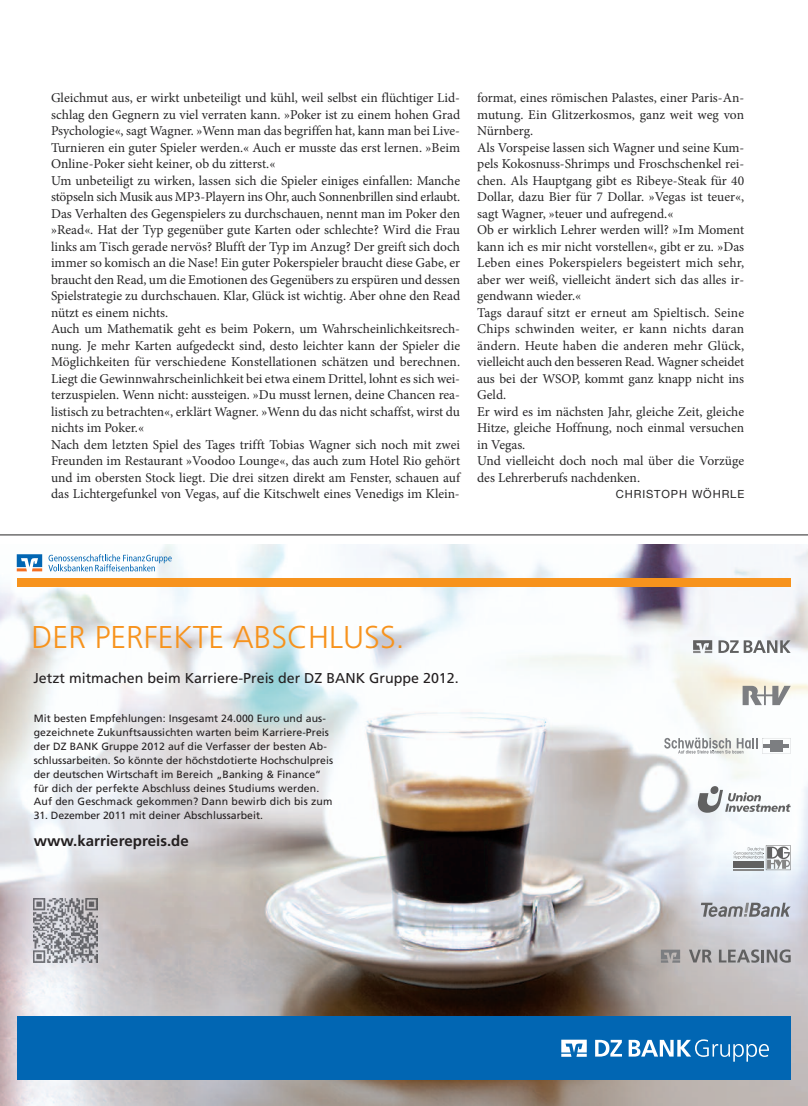
<style>
.page{position:relative;width:808px;height:1106px;background:#fff}
.page>*{position:absolute;margin:0;border:0;box-sizing:border-box;transform-origin:0 0}
.t1{font:300 31.5px "Frutiger LT";color:#f7931d}
.t2{font:700 15px "Frutiger LT";letter-spacing:.005em;color:#231f20}
.t3{font:14.25px "Frutiger LT";color:#231f20}
.t4{font:13.5px/16.5px "Minion Pro";color:#272627}
.t5{font:11.25px "Helvetica Neue LT Pro";letter-spacing:.075em;color:#272627}
.t6{font:10.5px/13.8px "Frutiger LT";letter-spacing:.005em;color:#231f20}
</style>
<div class="page">
<hr style="left:0;top:534px;width:808px;height:1px;background:#272627">
<img style="left:0;top:544px;width:808px;height:562px">
<div style="left:17px;top:578px;width:774px;height:8px;background:#f7931d"></div>
<div style="left:17px;top:1016px;width:774px;height:64px;background:#0166b3"></div>
<svg style="left:595px;top:1039px;width:27px;height:17px"></svg>
<svg style="left:629px;top:1039px;width:140px;height:22px"></svg>
<svg style="left:561px;top:1039px;width:26px;height:17px"></svg>
<svg style="left:48px;top:554px;width:124px;height:17px"></svg>
<svg style="left:17px;top:554px;width:25px;height:17px"></svg>
<img style="left:34px;top:899px;width:64px;height:63px">
<svg style="left:664px;top:737px;width:127px;height:16px"></svg>
<svg style="left:701px;top:902px;width:90px;height:14px"></svg>
<svg style="left:689px;top:949px;width:23px;height:13px"></svg>
<svg style="left:719px;top:949px;width:72px;height:13px"></svg>
<svg style="left:661px;top:949px;width:19px;height:13px"></svg>
<svg style="left:743px;top:686px;width:48px;height:19px"></svg>
<hr style="left:733px;top:869px;width:31px;height:1px;background:#868686">
<div style="left:733px;top:861px;width:31px;height:6px;background:#616161"></div>
<svg style="left:734px;top:845px;width:57px;height:25px"></svg>
<svg style="left:698px;top:786px;width:93px;height:26px"></svg>
<svg style="left:718px;top:640px;width:73px;height:13px"></svg>
<svg style="left:693px;top:640px;width:19px;height:13px"></svg>
<p class="t4" style="left:51px;top:91px;width:411px">Gleichmut aus, er wirkt unbeteiligt und kühl, weil selbst ein flüchtiger Lid&shy;schlag den Gegnern zu viel verraten kann. »Poker ist zu einem hohen Grad Psychologie«, sagt Wagner. »Wenn man das begriffen hat, kann man bei Live-Turnieren ein guter Spieler werden.« Auch er musste das erst lernen. »Beim Online-Poker sieht keiner, ob du zitterst.«<br>Um unbeteiligt zu wirken, lassen sich die Spieler einiges einfallen: Manche stöpseln sich Musik aus MP3-Playern ins Ohr, auch Sonnenbrillen sind erlaubt.<br>Das Verhalten des Gegenspielers zu durchschauen, nennt man im Poker den »Read«. Hat der Typ gegenüber gute Karten oder schlechte? Wird die Frau links am Tisch gerade nervös? Blufft der Typ im Anzug? Der greift sich doch immer so komisch an die Nase! Ein guter Pokerspieler braucht diese Gabe, er braucht den Read, um die Emotionen des Gegenübers zu erspüren und dessen Spielstrategie zu durchschauen. Klar, Glück ist wichtig. Aber ohne den Read nützt es einem nichts.<br>Auch um Mathematik geht es beim Pokern, um Wahrscheinlichkeitsrech&shy;nung. Je mehr Karten aufgedeckt sind, desto leichter kann der Spieler die Möglichkeiten für verschiedene Konstellationen schätzen und berechnen.<br>Liegt die Gewinnwahrscheinlichkeit bei etwa einem Drittel, lohnt es sich wei&shy;terzuspielen. Wenn nicht: aussteigen. »Du musst lernen, deine Chancen rea&shy;listisch zu betrachten«, erklärt Wagner. »Wenn du das nicht schaffst, wirst du nichts im Poker.«<br>Nach dem letzten Spiel des Tages trifft Tobias Wagner sich noch mit zwei Freunden im Restaurant »Voodoo Lounge«, das auch zum Hotel Rio gehört und im obersten Stock liegt. Die drei sitzen direkt am Fenster, schauen auf das Lichtergefunkel von Vegas, auf die Kitschwelt eines Venedigs im Klein-</p>
<p class="t4" style="left:477px;top:91px;width:269px">format, eines römischen Palastes, einer Paris-An&shy;mutung. Ein Glitzerkosmos, ganz weit weg von Nürnberg.<br>Als Vorspeise lassen sich Wagner und seine Kum&shy;pels Kokosnuss-Shrimps und Froschschenkel rei&shy;chen. Als Hauptgang gibt es Ribeye-Steak für 40<br>Dollar, dazu Bier für 7 Dollar. »Vegas ist teuer«, sagt Wagner, »teuer und aufregend.«<br>Ob er wirklich Lehrer werden will? »Im Moment kann ich es mir nicht vorstellen«, gibt er zu. »Das Leben eines Pokerspielers begeistert mich sehr, aber wer weiß, vielleicht ändert sich das alles ir&shy;gendwann wieder.«<br>Tags darauf sitzt er erneut am Spieltisch. Seine Chips schwinden weiter, er kann nichts daran ändern. Heute haben die anderen mehr Glück, vielleicht auch den besseren Read. Wagner scheidet aus bei der WSOP, kommt ganz knapp nicht ins Geld.<br>Er wird es im nächsten Jahr, gleiche Zeit, gleiche Hitze, gleiche Hoffnung, noch einmal versuchen in Vegas.<br>Und vielleicht doch noch mal über die Vorzüge des Lehrerberufs nachdenken.</p>
<p class="t5" style="left:616px;top:490px;width:130px">CHRISTOPH WÖHRLE</p>
<h1 class="t1" style="left:32px;top:625px;width:374px">DER PERFEKTE ABSCHLUSS .</h1>
<p class="t3" style="left:33px;top:672px;width:427px">Jetzt mitmachen beim Karriere-Preis der DZ BANK Gruppe 2012.</p>
<p class="t6" style="left:34px;top:712px;width:301px">Mit besten Empfehlungen: Insgesamt 24.000 Euro und aus&shy;gezeichnete Zukunftsaussichten warten beim Karriere-Preis der DZ BANK Gruppe 2012 auf die Verfasser der besten Ab&shy;schluss arbeiten. So könnte der höchstdotierte Hochschulpreis der deutschen Wirtschaft im Bereich „Banking &amp; Finance“ für dich der perfekte Abschluss deines Studiums werden.<br>Auf den Geschmack gekommen? Dann bewirb dich bis zum</p>
<p class="t6" style="left:34px;top:809px;width:231px">31. Dezember 2011 mit deiner Abschlussarbeit.</p>
<p class="t2" style="left:34px;top:834px;width:157px">www.karrierepreis.de</p>
</div>
